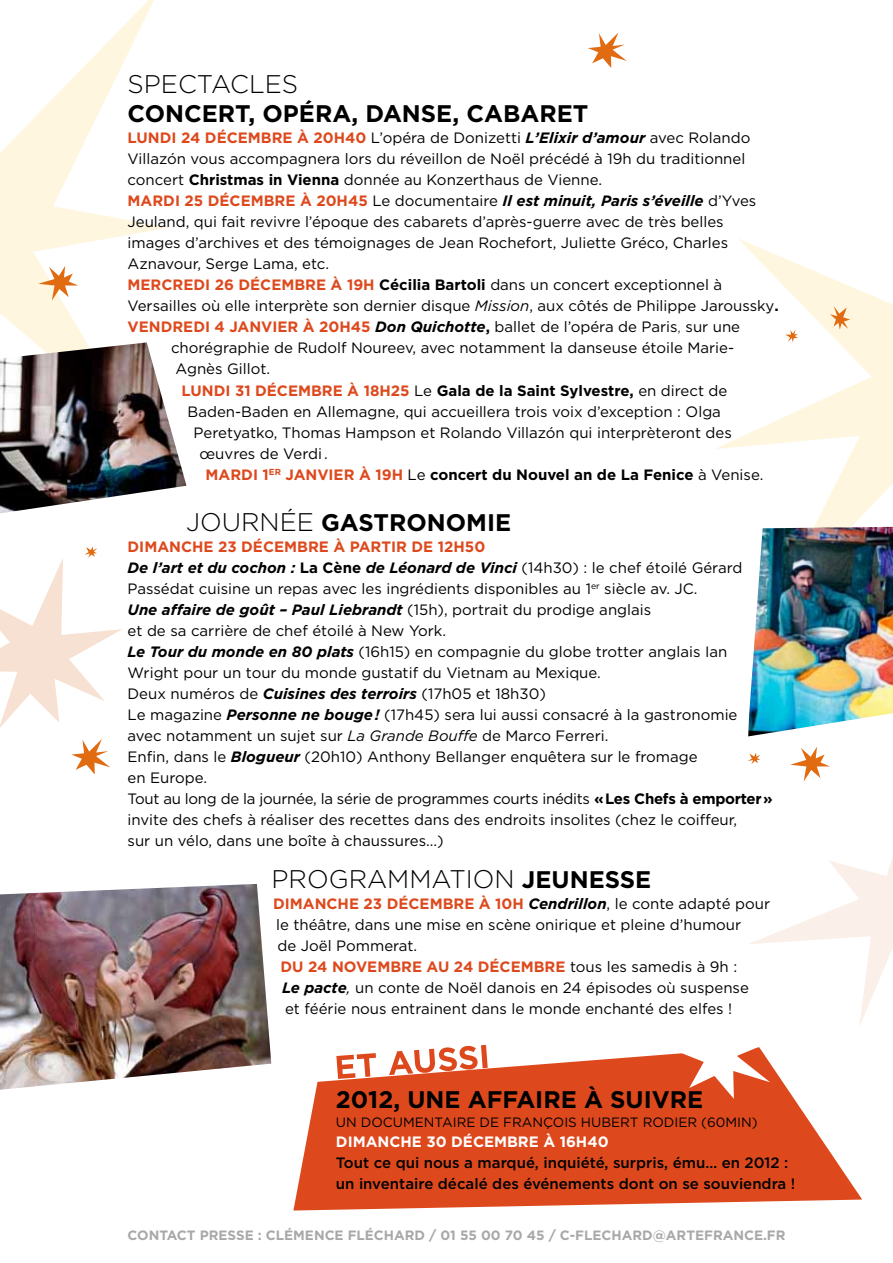
<style>
.page{position:relative;width:893px;height:1263px;background:#fff}
.page>*{position:absolute;margin:0;border:0;box-sizing:border-box;transform-origin:0 0}
.t1{font:300 25.5px "Gotham";color:#000}
.t2{font:700 24px "Gotham";color:#000}
.t3{font:15px/21px "Gotham";color:#000}
.t4{font:700 15px "Gotham";color:#000}
.t5{font:500 15px/21px "Gotham";color:#000}
.t6{font:700 15px "Gotham";color:#dd491d}
.t7{font:italic 700 15px "Gotham";color:#000}
.t8{font:700 15px "Gotham";color:#fff}
.t9{font:700 13.5px "Gotham";color:#a8a8a8}
.t10{font:13.5px "Gotham";color:#000}
.s1{font-weight:700;color:#dd491d}
.s2{font-weight:700;font-style:italic}
.s3{font-weight:700}
.s4{font-style:normal;color:#dd491d}
.s5{font-weight:400;font-style:normal}
.s6{font-style:italic}
.s7{font-weight:300}
.s8{color:#dd491d}
.s9{font-weight:400}
.s10{font-weight:300;font-size:25.5px}
.s11{font-weight:700;font-size:24px}
.s12{font-style:italic;color:#000}
.s13{font-weight:400;color:#000}
</style>
<div class="page">
<svg style="left:715px;top:239px;width:178px;height:288px"></svg>
<svg style="left:0;top:0;width:169px;height:342px"></svg>
<svg style="left:38px;top:266px;width:40px;height:35px"></svg>
<svg style="left:830px;top:306px;width:20px;height:24px"></svg>
<svg style="left:588px;top:32px;width:39px;height:36px"></svg>
<svg style="left:71px;top:739px;width:39px;height:35px"></svg>
<img style="left:0;top:342px;width:186px;height:171px">
<svg style="left:790px;top:747px;width:40px;height:34px"></svg>
<svg style="left:0;top:546px;width:122px;height:182px"></svg>
<svg style="left:785px;top:330px;width:13px;height:12px"></svg>
<svg style="left:748px;top:753px;width:13px;height:11px"></svg>
<img style="left:748px;top:527px;width:145px;height:209px">
<img style="left:0;top:884px;width:271px;height:206px">
<svg style="left:293px;top:1053px;width:569px;height:157px;background:#e1623c"></svg>
<svg style="left:679px;top:857px;width:214px;height:242px"></svg>
<svg style="left:336px;top:1045px;width:152px;height:34px"></svg>
<h1 class="t1" style="left:128px;top:68px;width:172px">SPECTACLES</h1>
<h2 class="t2" style="left:128px;top:98px;width:457px">CONCERT, OPÉRA, DANSE, CABARET</h2>
<p class="t3" style="left:128px;top:127px;width:624px"><span class="s1">LUNDI 24 DÉCEMBRE À 20H40</span> L’opéra de Donizetti <span class="s2">L’Elixir d’amour</span> avec Rolando</p>
<p class="t3" style="left:128px;top:148px;width:619px">Villazón vous accompagnera lors du réveillon de Noël précédé à 19h du traditionnel</p>
<p class="t3" style="left:128px;top:169px;width:476px">concert <span class="s3">CHRISTMAS IN VIENNA</span> donnée au Konzerthaus de Vienne.</p>
<p class="t7" style="left:128px;top:191px;width:630px"><span class="s4">MARDI 25 DÉCEMBRE À 20H45</span> <span class="s5">Le documentaire</span> Il est minuit, Paris s’éveille <span class="s5">d’Yves</span></p>
<p class="t3" style="left:128px;top:211px;width:598px">Jeuland, qui fait revivre l’époque des cabarets d’après-guerre avec de très belles</p>
<p class="t3" style="left:128px;top:232px;width:602px">images d’archives et des témoignages de Jean Rochefort, Juliette Gréco, Charles</p>
<p class="t3" style="left:128px;top:253px;width:203px">Aznavour, Serge Lama, etc.</p>
<p class="t3" style="left:128px;top:274px;width:596px"><span class="s1">MERCREDI 26 DÉCEMBRE À 19H</span> <span class="s3">CÉCILIA BARTOLI</span> dans un concert exceptionnel à</p>
<p class="t3" style="left:128px;top:295px;width:653px">Versailles où elle interprète son dernier disque <span class="s6">Mission</span>, aux côtés de Philippe Jaroussky<span class="s3">.</span></p>
<p class="t3" style="left:128px;top:316px;width:614px"><span class="s1">VENDREDI 4 JANVIER À 20H45</span> <span class="s2">Don Quichotte</span><span class="s3">,</span> ballet de l’opéra de Paris<span class="s7">,</span> sur une</p>
<p class="t3" style="left:171px;top:337px;width:565px">chorégraphie de Rudolf Noureev, avec notamment la danseuse étoile Marie-</p>
<p class="t3" style="left:176px;top:358px;width:96px">Agnès Gillot.</p>
<p class="t4" style="left:182px;top:380px;width:547px"><span class="s8">LUNDI 31 DÉCEMBRE À 18H25</span> <span class="s9">Le</span> GALA DE LA SAINT SYLVESTRE, <span class="s9">en direct de</span></p>
<p class="t3" style="left:188px;top:400px;width:535px">Baden-Baden en Allemagne, qui accueillera trois voix d’exception : Olga</p>
<p class="t3" style="left:194px;top:421px;width:540px">Peretyatko, Thomas Hampson et Rolando Villazón qui interprèteront des</p>
<p class="t3" style="left:200px;top:442px;width:130px">œuvres de Verdi .</p>
<p class="t4" style="left:206px;top:464px;width:559px"><span class="s8">MARDI 1</span><sup>ER</sup> <span class="s8">JANVIER À 19H</span> <span class="s9">Le</span> CONCERT DU NOUVEL AN DE LA FENICE <span class="s9">à Venise.</span></p>
<h2 class="t2" style="left:186px;top:507px;width:327px"><span class="s10">JOURNÉE</span> GASTRONOMIE</h2>
<p class="t3" style="left:128px;top:536px;width:647px"><span class="s1">DIMANCHE 23 DÉCEMBRE À PARTIR DE 12H50<br></span><span class="s2">De l’art et du cochon :</span> <span class="s3">LA CÈNE</span> <span class="s2">de Léonard de Vinci</span> (14h30) : le chef étoilé Gérard Passédat cuisine un repas avec les ingrédients disponibles au 1<sup>er</sup> siècle av. JC.<br><span class="s2">Une affaire de goût – Paul Liebrandt</span> (15h), portrait du prodige anglais<br>et de sa carrière de chef étoilé à N ew York.<br><span class="s2">Le Tour du monde en 80 plats</span> (16h15) en compagnie du globe trotter anglais Ian Wright pour un tour du monde gustatif du Vietnam au Mexique.<br>Deux numéros de <span class="s2">Cuisines des terroirs</span> (17h05 et 18h30)<br>Le magazine <span class="s2">Personne ne bouge !</span> (17h45) sera lui aussi consacré à la gastronomie avec notamment un sujet sur <span class="s6">La Grande Bouffe</span> de M arco Ferreri.<br>Enfin, dans le <span class="s2">Blogueur</span> (20h10) Anthony Bellanger enquêtera sur le fromage<br>en Europe.<br>Tout au long de la journée, la série de programmes courts inédits <span class="s3">« LES CHEFS À EMPORTER » </span>invite des chefs à réaliser des recettes dans des endroits insolites (chez le coiffeur,<br>sur un vélo, dans une boîte à chaussures...)</p>
<h1 class="t1" style="left:272px;top:863px;width:381px">PROGRAMMATION <span class="s11">JEUNESSE</span></h1>
<p class="t6" style="left:273px;top:894px;width:498px">DIMANCHE 23 DÉCEMBRE À 10H <span class="s12">Cendrillon</span><span class="s13">, le conte adapté pour</span></p>
<p class="t3" style="left:276px;top:914px;width:467px">le théâtre, dans une mise en scène onirique et pleine d’humour</p>
<p class="t3" style="left:278px;top:935px;width:141px">de Joël Pommerat.</p>
<p class="t6" style="left:281px;top:957px;width:458px">DU 24 NOVEMBRE AU 24 DÉCEMBRE <span class="s13">tous les samedis à 9h :</span></p>
<p class="t3" style="left:282px;top:977px;width:468px"><span class="s2">Le pacte</span><span class="s6">,</span> un conte de Noël danois en 24 épisodes où suspense</p>
<p class="t3" style="left:285px;top:998px;width:449px">et féérie nous entrainent dans le monde enchanté des elfes !</p>
<h2 class="t2" style="left:336px;top:1083px;width:369px">2012, UNE AFFAIRE À SUIVRE</h2>
<p class="t10" style="left:336px;top:1114px;width:423px">un documentaire de François Hubert Rodier (60min)</p>
<p class="t8" style="left:336px;top:1131px;width:274px">DIMANCHE 30 DÉCEMBRE À 16H40</p>
<p class="t5" style="left:336px;top:1152px;width:461px">Tout ce qui nous a marqué, inquiété, surpris, ému… en 2012 : un inventaire décalé des événements dont on se souviendra !</p>
<p class="t9" style="left:128px;top:1226px;width:659px">CONTACT PRESSE : CLÉMENCE FLÉCHARD / 01 55 00 70 45 / C-FLECHARD@ARTEFRANCE.FR</p>
</div>
